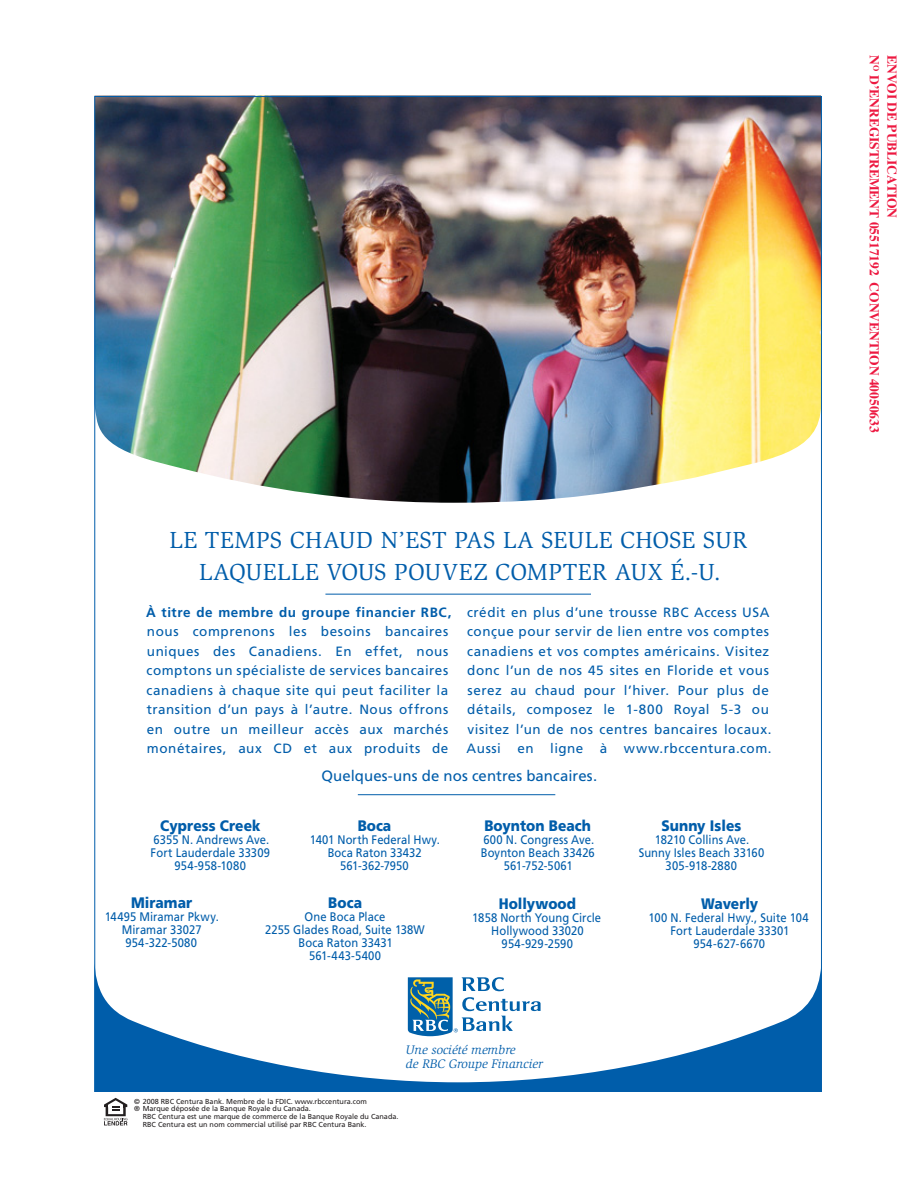
<style>
.page{position:relative;width:918px;height:1188px;background:#fff}
.page>*{position:absolute;margin:0;border:0;box-sizing:border-box;transform-origin:0 0}
.t1{font:24px/31.7px "Slimbach Book+QHVUOW";letter-spacing:.02em;color:#005daa;text-align:center}
.t2{font:15.15px "Frutiger Black+GRTUFH";color:#005daa;scale:.9 1}
.t3{font:15px "Frutiger Roman+XJRGNT";letter-spacing:.005em;color:#005daa}
.t4{font:13.5px/19.5px "Frutiger Roman+XJRGNT";letter-spacing:.04em;color:#005daa}
.t5{font:700 13.5px "Times";color:#ed1941}
.t6{font:12.75px/14px "Slimbach Book Italic+NBDTZF";color:#005daa}
.t7{font:12.45px/13px "Frutiger Roman+XJRGNT";letter-spacing:.005em;color:#005daa;text-align:center;scale:.9 1}
.t8{font:7.2px "Frutiger Roman+XJRGNT";color:#231f20}
.s1{font-family:"Frutiger Bold+BMYQCL"}
</style>
<div class="page">
<img style="left:94px;top:95px;width:728px;height:1031px">
<p class="t1" style="left:170px;top:527px;width:580px">LE TEMPS CHAUD N’EST PAS LA SEULE CHOSE SUR<br>LAQUELLE VOUS POUVEZ COMPTER AUX É.-U.</p>
<p class="t4" style="left:146px;top:604px;width:307px"><span class="s1">À titre de membre du groupe financier RBC, </span>nous comprenons les besoins bancaires uniques des Canadiens. En effet, nous comptons un spécialiste de services bancaires canadiens à chaque site qui peut faciliter la transition d’un pays à l’autre. Nous offrons en outre un meilleur accès aux marchés monétaires, aux CD et aux produits de</p>
<p class="t4" style="left:467px;top:604px;width:307px">crédit en plus d’une trousse RBC Access USA conçue pour servir de lien entre vos comptes canadiens et vos comptes américains. Visitez donc l’un de nos 45 sites en Floride et vous serez au chaud pour l’hiver. Pour plus de détails, composez le 1-800 Royal 5-3 ou visitez l’un de nos centres bancaires locaux.<br>Aussi en ligne à www.rbccentura.com.</p>
<p class="t2" style="left:160px;top:817px;width:113px">Cypress Creek</p>
<p class="t7" style="left:151px;top:834px;width:134px">6355 N. Andrews Ave.<br>Fort Lauderdale 33309<br>954-958-1080</p>
<p class="t3" style="left:321px;top:770px;width:277px">Quelques-uns de nos centres bancaires.</p>
<p class="t2" style="left:358px;top:817px;width:39px">Boca</p>
<p class="t7" style="left:310px;top:834px;width:146px">1401 North Federal Hwy.<br>Boca Raton 33432<br>561-362-7950</p>
<p class="t2" style="left:484px;top:817px;width:120px">Boynton Beach</p>
<p class="t7" style="left:481px;top:834px;width:128px">600 N. Congress Ave.<br>Boynton Beach 33426<br>561-752-5061</p>
<p class="t2" style="left:131px;top:894px;width:69px">Miramar</p>
<p class="t7" style="left:105px;top:911px;width:128px">14495 Miramar Pkwy.<br>Miramar 33027<br>954-322-5080</p>
<p class="t2" style="left:328px;top:894px;width:39px">Boca</p>
<p class="t7" style="left:265px;top:911px;width:179px">One Boca Place<br>2255 Glades Road, Suite 138W<br>Boca Raton 33431<br>561-443-5400</p>
<p class="t2" style="left:499px;top:895px;width:87px">Hollywood</p>
<p class="t7" style="left:472px;top:912px;width:145px">1858 North Young Circle<br>Hollywood 33020<br>954-929-2590</p>
<p class="t6" style="left:406px;top:1043px;width:138px">Une société membre<br>de RBC Groupe Financier</p>
<p class="t8" style="left:134px;top:1098px;width:234px">© 2008 RBC Centura Bank. Membre de la FDIC. www.rbccentura.com</p>
<p class="t8" style="left:134px;top:1106px;width:178px">® Marque déposée de la Banque Royale du Canada.</p>
<p class="t8" style="left:143px;top:1114px;width:257px">RBC Centura est une marque de commerce de la Banque Royale du Canada.</p>
<p class="t8" style="left:143px;top:1122px;width:225px">RBC Centura est un nom commercial utilisé par RBC Centura Bank.</p>
<p class="t2" style="left:661px;top:817px;width:90px">Sunny Isles</p>
<p class="t7" style="left:639px;top:834px;width:141px">18210 Collins Ave.<br>Sunny Isles Beach 33160<br>305-918-2880</p>
<p class="t2" style="left:701px;top:895px;width:65px">Waverly</p>
<p class="t7" style="left:649px;top:912px;width:179px">100 N. Federal Hwy., Suite 104<br>Fort Lauderdale 33301<br>954-627-6670</p>
<p class="t5" style="left:879px;top:55px;width:379px;rotate:90deg">N<sup>O</sup> D’ENREGISTREMENT 05517192 CONVENTION 40050633</p>
<p class="t5" style="left:897px;top:55px;width:164px;rotate:90deg">ENVOI DE PUBLICATION</p>
</div>
